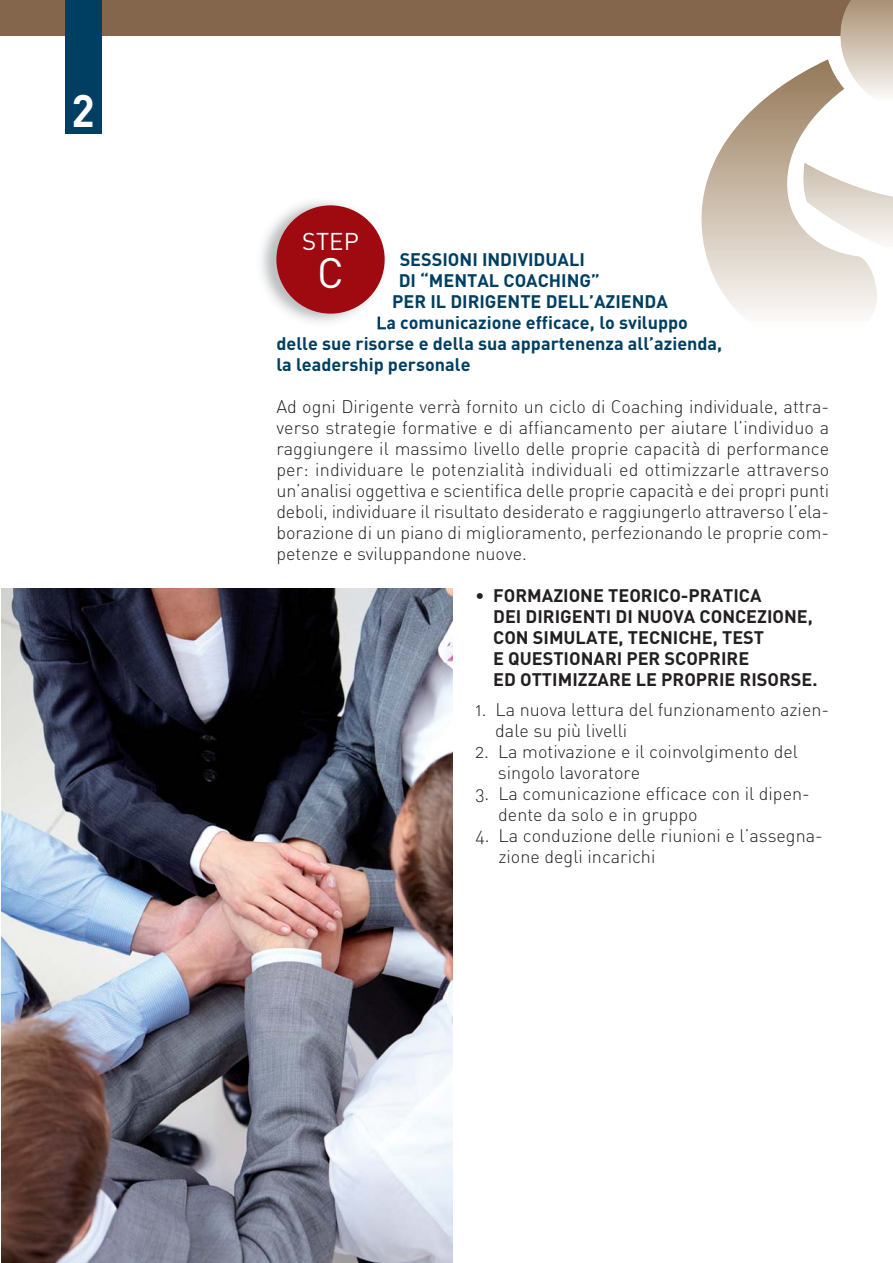
<style>
.page{position:relative;width:893px;height:1263px;background:#fff}
.page>*{position:absolute;margin:0;border:0;box-sizing:border-box;transform-origin:0 0}
.t1{font:45px "DIN Bold";color:#fff;scale:.95 1}
.t2{font:42px "DIN";color:#fff}
.t3{font:24px "DIN";color:#fff}
.t4{font:18px/21px "DIN Light Alternate";color:#231f20}
.t5{font:18px "DIN Bold";color:#003f62}
.t6{font:18px/21px "DIN Bold";color:#231f20}
</style>
<div class="page">
<div style="left:0;top:0;width:887px;height:36px;background:#83664b"></div>
<img style="left:261px;top:201px;width:129px;height:129px">
<svg style="left:378px;top:316px;width:12px;height:13px"></svg>
<div style="left:276px;top:205px;width:109px;height:109px;background:#9e0a0f;border-radius:50%"></div>
<img style="left:1px;top:589px;width:452px;height:674px">
<svg style="left:701px;top:72px;width:176px;height:243px"></svg>
<svg style="left:803px;top:0;width:90px;height:290px"></svg>
<div style="left:65px;top:0;width:36px;height:134px;background:#003f62"></div>
<p class="t1" style="left:71px;top:85px;width:26px">2</p>
<p class="t3" style="left:302px;top:228px;width:58px">STEP</p>
<p class="t2" style="left:317px;top:249px;width:28px">C</p>
<p class="t5" style="left:400px;top:250px;width:187px">SESSIONI INDIVIDUALI</p>
<p class="t5" style="left:399px;top:271px;width:203px">DI “MENTAL COACHING”</p>
<p class="t5" style="left:392px;top:292px;width:277px">PER IL DIRIGENTE DELL’AZIENDA</p>
<p class="t5" style="left:376px;top:313px;width:313px">La comunicazione efficace, lo sviluppo</p>
<p class="t5" style="left:276px;top:334px;width:447px">delle sue risorse e della sua appartenenza all’azienda,</p>
<p class="t5" style="left:276px;top:355px;width:196px">la leadership personale</p>
<p class="t4" style="left:276px;top:399px;width:554px;text-align:justify">Ad ogni Dirigente verrà fornito un ciclo di Coaching individuale, attra&shy;verso strategie formative e di affiancamento per aiutare l’individuo a raggiungere il massimo livello delle proprie capacità di performance per: individuare le potenzialità individuali ed ottimizzarle attraverso un’analisi oggettiva e scientifica delle proprie capacità e dei propri punti deboli, individuare il risultato desiderato e raggiungerlo attraverso l’ela&shy;borazione di un piano di miglioramento, perfezionando le proprie com&shy;petenze e sviluppandone nuove.</p>
<p class="t6" style="left:493px;top:586px;width:326px;text-indent:-18px">• FORMAZIONE TEORICO-PRATICA<br>DEI DIRIGENTI DI NUOVA CONCEZIONE,<br>CON SIMULATE, TECNICHE, TEST<br>E QUESTIONARI PER SCOPRIRE<br>ED OTTIMIZZARE LE PROPRIE RISORSE.</p>
<p class="t4" style="left:495px;top:701px;width:335px;text-indent:-20px">1. La nuova lettura del funzionamento azien&shy;dale su più livelli</p>
<p class="t4" style="left:498px;top:743px;width:302px;text-indent:-22px">2. La motivazione e il coinvolgimento del singolo lavoratore</p>
<p class="t4" style="left:498px;top:785px;width:313px;text-indent:-23px">3. La comunicazione efficace con il dipen&shy;dente da solo e in gruppo</p>
<p class="t4" style="left:498px;top:827px;width:326px;text-indent:-23px">4. La conduzione delle riunioni e l’assegna&shy;zione degli incarichi</p>
</div>
